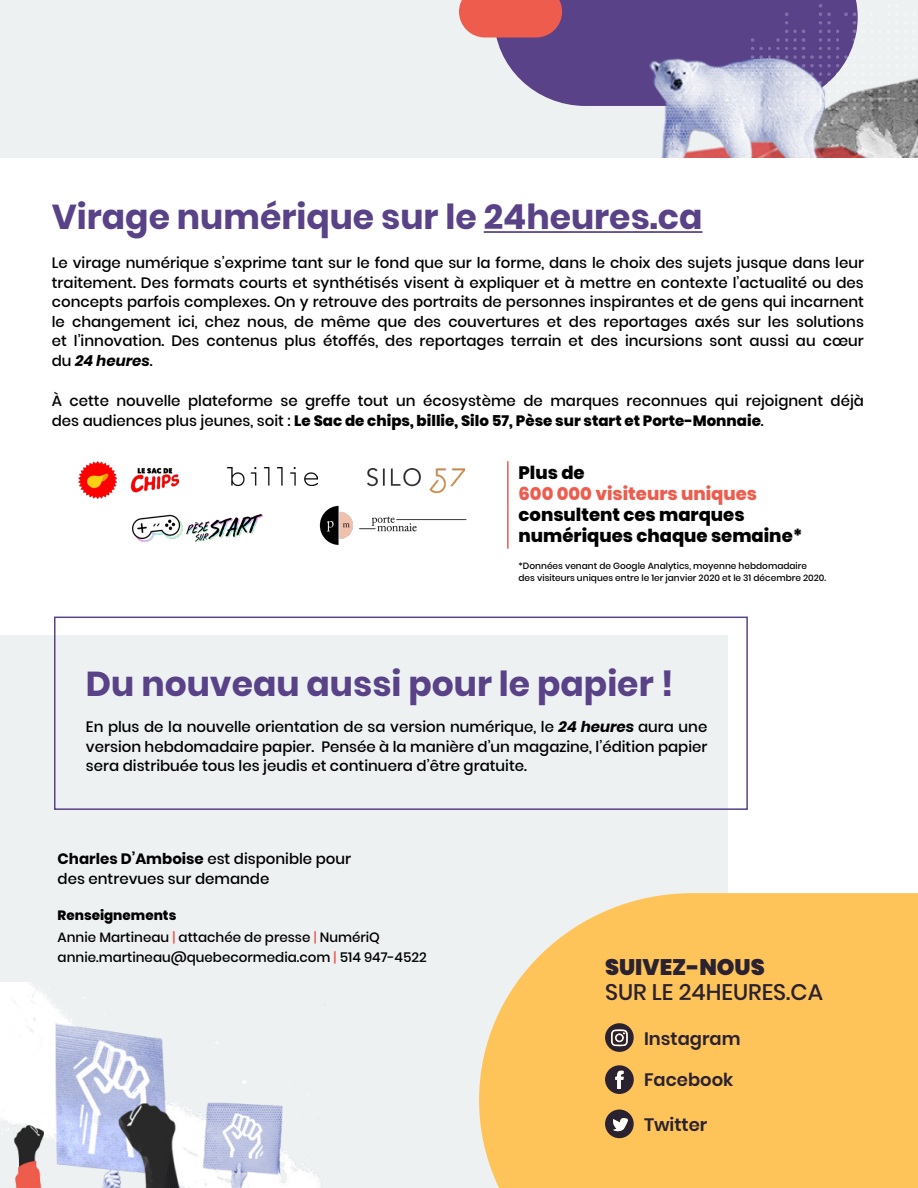
<style>
.page{position:relative;width:918px;height:1188px;background:#fff}
.page>*{position:absolute;margin:0;border:0;box-sizing:border-box;transform-origin:0 0}
.t1{font:700 34.5px "Poppins";color:#594287}
.t2{font:500 22.5px "Poppins";color:#2a2230}
.t3{font:900 22.5px "Poppins";color:#2a2230}
.t4{font:800 18px/21px "Poppins";color:#000}
.t5{font:600 18px "Poppins";color:#2a2230}
.t6{font:500 15px/19.5px "Poppins";color:#000;text-align:justify}
.t7{font:500 13.5px "Poppins";color:#000}
.t8{font:800 13.5px "Poppins";color:#000}
.t9{font:500 9px/12px "Poppins";color:#000}
.s1{font-weight:700;font-style:italic}
.s2{font-weight:800}
.s3{color:#ed5c4d}
.s4{font-weight:700}
</style>
<div class="page">
<div style="left:0;top:635px;width:728px;height:553px;background:#eef1f2"></div>
<img style="left:0;top:982px;width:325px;height:206px">
<div style="left:54px;top:617px;width:694px;height:193px;border:2px solid #594287"></div>
<div style="left:0;top:0;width:918px;height:157px;background:#eef1f2"></div>
<svg style="left:479px;top:893px;width:439px;height:295px;background:#fdc765"></svg>
<hr style="left:484px;top:231px;width:219px;height:2px;background:#594287">
<img style="left:319px;top:505px;width:148px;height:41px">
<img style="left:133px;top:514px;width:130px;height:27px">
<img style="left:228px;top:467px;width:89px;height:19px">
<img style="left:368px;top:468px;width:96px;height:24px">
<img style="left:79px;top:461px;width:100px;height:38px">
<img style="left:646px;top:106px;width:272px;height:52px">
<img style="left:691px;top:78px;width:227px;height:32px">
<svg style="left:459px;top:0;width:399px;height:106px"></svg>
<svg style="left:605px;top:1065px;width:29px;height:29px"></svg>
<svg style="left:605px;top:1023px;width:29px;height:29px"></svg>
<svg style="left:605px;top:1109px;width:29px;height:29px"></svg>
<hr style="left:507px;top:461px;width:2px;height:88px;background:#ed5c4d">
<p class="t1" style="left:52px;top:197px;width:652px">Virage numérique sur le 24heures.ca</p>
<p class="t6" style="left:52px;top:254px;width:814px">Le virage numérique s’exprime tant sur le fond que sur la forme, dans le choix des sujets jusque dans leur traitement. Des formats courts et synthétisés visent à expliquer et à mettre en contexte l’actualité ou des concepts parfois complexes. On y retrouve des portraits de personnes inspirantes et de gens qui incarnent le changement ici, chez nous, de même que des couvertures et des reportages axés sur les solutions et l’innovation. Des contenus plus étoffés, des reportages terrain et des incursions sont aussi au cœur du <span class="s1">24 heures</span>.</p>
<p class="t6" style="left:52px;top:391px;width:814px">À cette nouvelle plateforme se greffe tout un écosystème de marques reconnues qui rejoignent déjà des audiences plus jeunes, soit : <span class="s2">Le Sac de chips, billie, Silo 57, Pèse sur start et Porte-Monnaie</span>.</p>
<p class="t4" style="left:519px;top:462px;width:286px">Plus de<br><span class="s3">600 000 visiteurs uniques </span>consultent ces marques numériques chaque semaine*</p>
<p class="t9" style="left:519px;top:560px;width:309px">*Données venant de Google Analytics, moyenne hebdomadaire<br>des visiteurs uniques entre le 1er janvier 2020 et le 31 décembre 2020.</p>
<p class="t1" style="left:86px;top:664px;width:589px">Du nouveau aussi pour le papier !</p>
<p class="t6" style="left:86px;top:717px;width:623px">En plus de la nouvelle orientation de sa version numérique, le <span class="s1">24 heures</span> aura une version hebdomadaire papier. Pensée à la manière d’un magazine, l’édition papier sera distribuée tous les jeudis et continuera d’être gratuite.</p>
<p class="t6" style="left:58px;top:849px;width:295px"><span class="s4">Charles D’Amboise</span> est disponible pour des entrevues sur demande</p>
<p class="t8" style="left:58px;top:907px;width:120px">Renseignements</p>
<p class="t7" style="left:58px;top:930px;width:324px">Annie Martineau <span class="s3">|</span> attachée de presse <span class="s3">|</span> NumériQ</p>
<p class="t7" style="left:58px;top:949px;width:371px">annie.martineau@quebecormedia.com <span class="s3">|</span> 514 947-4522</p>
<p class="t3" style="left:605px;top:954px;width:161px">SUIVEZ-NOUS</p>
<p class="t2" style="left:605px;top:980px;width:219px">SUR LE 24HEURES.CA</p>
<p class="t5" style="left:644px;top:1029px;width:98px">Instagram</p>
<p class="t5" style="left:644px;top:1069px;width:91px">Facebook</p>
<p class="t5" style="left:644px;top:1114px;width:65px">Twitter</p>
</div>
